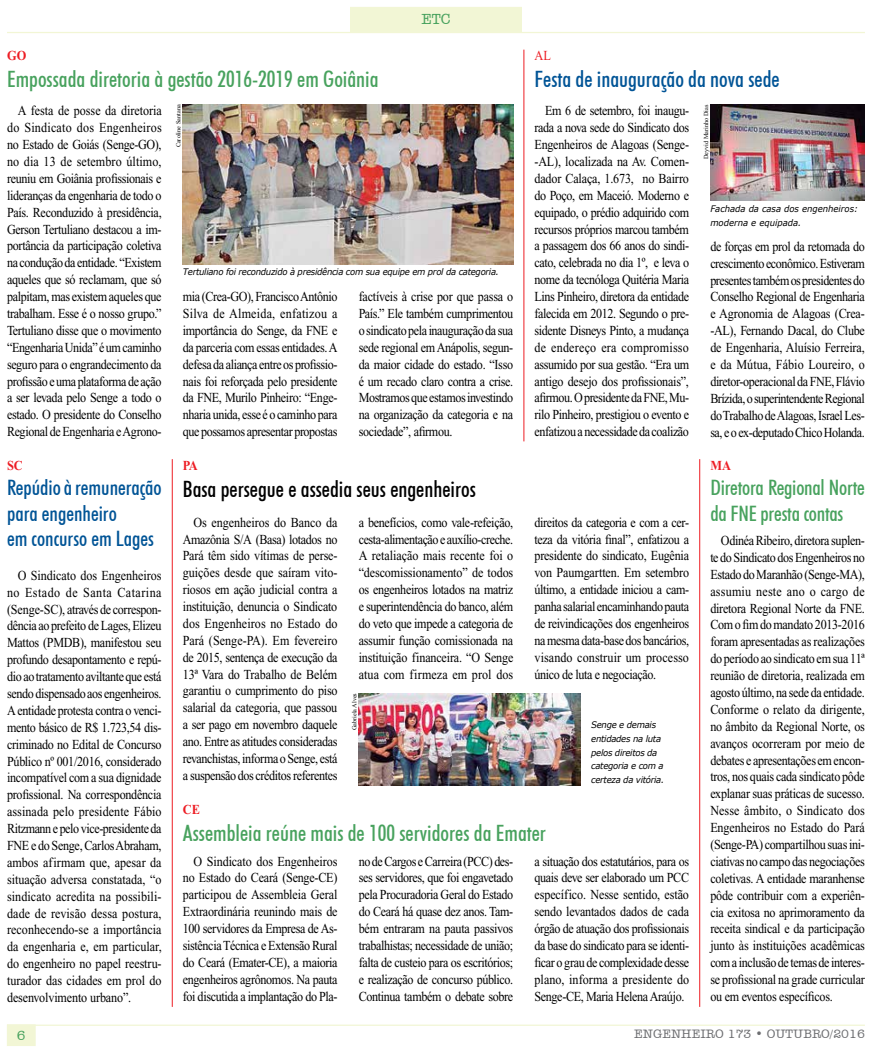
<style>
.page{position:relative;width:872px;height:1053px;background:#fff}
.page>*{position:absolute;margin:0;border:0;box-sizing:border-box;transform-origin:0 0}
.t1{font:500 condensed 22.5px "Futura BT";color:#48a25e}
.t2{font:500 condensed 22.5px "Futura BT";color:#000}
.t3{font:500 condensed 22.5px "Futura BT";color:#005496}
.t4{font:500 condensed 21.25px/25.5px "Futura BT";color:#005496}
.t5{font:500 condensed 21.25px/25.5px "Futura BT";letter-spacing:-.01em;color:#48a25e}
.t6{font:500 15px "Amer Typewriter IT Cby BT";color:#48a25e}
.t7{font:13.75px/16.9px "Times New Roman";letter-spacing:-.03em;color:#000;text-align:justify;scale:.88 1}
.t8{font:700 13.75px "Times New Roman";color:#ed1d24;scale:.9 1}
.t9{font:13.75px "Times New Roman";color:#ed1d24;scale:.9 1}
.t10{font:500 13.75px "Amer Typewriter IT Cby BT";color:#48a25e}
.t11{font:500 12.5px "Amer Typewriter IT Cby BT";color:#6d6e71}
.t12{font:italic 9px/13.8px "Verdana";letter-spacing:-.03em;color:#000;scale:.94 1}
.t13{font:italic 9px/13.8px "Verdana";color:#000;scale:.94 1}
.t14{font:6.25px "Times New Roman";color:#000}
</style>
<div class="page">
<hr style="left:7px;top:32px;width:858px;height:1px;background:#f2f6d5">
<div style="left:350px;top:7px;width:172px;height:25px;background:#f2f6d5"></div>
<hr style="left:7px;top:1024px;width:858px;height:1px;background:#f2f6d5">
<div style="left:7px;top:1024px;width:28px;height:21px;background:#f2f6d5"></div>
<img style="left:359px;top:693px;width:221px;height:92px">
<img style="left:183px;top:105px;width:330px;height:159px">
<hr style="left:172px;top:459px;width:1px;height:547px;background:#ed1d24">
<hr style="left:699px;top:459px;width:1px;height:547px;background:#ed1d24">
<hr style="left:523px;top:50px;width:1px;height:391px;background:#ed1d24">
<img style="left:710px;top:105px;width:155px;height:96px">
<p class="t8" style="left:7px;top:48px;width:23px">GO</p>
<h1 class="t1" style="left:7px;top:66px;width:373px">Empossada diretoria à gestão 2016-2019 em Goiânia</h1>
<p class="t6" style="left:421px;top:10px;width:31px">ETC</p>
<p class="t9" style="left:534px;top:48px;width:20px">AL</p>
<h1 class="t3" style="left:534px;top:66px;width:246px">Festa de inauguração da nova sede</h1>
<p class="t7" style="left:7px;top:102px;width:177px;text-indent:11px">A festa de posse da diretoria do Sindicato dos Engenheiros no Estado de Goiás (Senge-GO), no dia 13 de setembro último, reuniu em Goiânia profissionais e lideranças da engenharia de todo o País. Reconduzido à presidência, Gerson Tertuliano destacou a im&shy;portância da participação coletiva na condução da entidade. “Existem aqueles que só reclamam, que só palpitam, mas existem aqueles que trabalham. Esse é o nosso grupo.” Tertuliano disse que o movimento “Engenharia Unida” é um caminho seguro para o engrandecimento da profissão e uma plataforma de ação a ser levada pelo Senge a todo o estado. O presidente do Conselho Regional de Engenharia e Agrono-</p>
<p class="t8" style="left:7px;top:457px;width:19px">SC</p>
<h2 class="t4" style="left:7px;top:475px;width:156px">Repúdio à remuneração para engenheiro<br>em concurso em Lages</h2>
<p class="t7" style="left:7px;top:566px;width:177px;text-indent:11px">O Sindicato dos Engenheiros no Estado de Santa Catarina (Senge-SC), através de correspon&shy;dência ao prefeito de Lages, Elizeu Mattos (PMDB), manifestou seu profundo desapontamento e repú&shy;dio ao tratamento aviltante que está sendo dispensado aos engenheiros.<br>A entidade protesta contra o venci&shy;mento básico de R$ 1.723,54 dis&shy;criminado no Edital de Concurso Público nº 001/2016, considerado incompatível com a sua dignidade profissional. Na correspondência assinada pelo presidente Fábio Ritzmann e pelo vice-presidente da FNE e do Senge, Carlos Abraham, ambos afirmam que, apesar da situação adversa constatada, “o sindicato acredita na possibili&shy;dade de revisão dessa postura, reconhecendo-se a importância da engenharia e, em particular, do engenheiro no papel reestru&shy;turador das cidades em prol do desenvolvimento urbano”.</p>
<p class="t10" style="left:17px;top:1026px;width:10px">6</p>
<p class="t14" style="left:175px;top:147px;width:44px;rotate:-90deg">Caroline Santana</p>
<p class="t14" style="left:702px;top:159px;width:56px;rotate:-90deg">Deyvid Marinho Dias</p>
<p class="t7" style="left:534px;top:102px;width:177px;text-indent:11px">Em 6 de setembro, foi inaugu&shy;rada a nova sede do Sindicato dos Engenheiros de Alagoas (Senge--AL), localizada na Av. Comen&shy;dador Calaça, 1.673, no Bairro do Poço, em Maceió. Moderno e equipado, o prédio adquirido com recursos próprios marcou também a passagem dos 66 anos do sindi&shy;cato, celebrada no dia 1º, e leva o nome da tecnóloga Quitéria Maria Lins Pinheiro, diretora da entidade falecida em 2012. Segundo o pre&shy;sidente Disneys Pinto, a mudança de endereço era compromisso assumido por sua gestão. “Era um antigo desejo dos profissionais”, afirmou. O presidente daFNE,Mu&shy;rilo Pinheiro, prestigiou o evento e enfatizou a necessidade da coalizão</p>
<p class="t13" style="left:710px;top:202px;width:159px">Fachada da casa dos engenheiros: moderna e equipada.</p>
<p class="t7" style="left:710px;top:238px;width:177px">de forças em prol da retomada do crescimento econômico. Estiveram presentes também os presidentes do Conselho Regional de Engenharia e Agronomia de Alagoas (Crea--AL), Fernando Dacal, do Clube de Engenharia, Aluísio Ferreira, e da Mútua, Fábio Loureiro, o diretor-operacional da FNE, Flávio Brízida, o superintendente Regional do Trabalho de Alagoas, Israel Les&shy;sa, e o ex-deputado Chico Holanda.</p>
<p class="t12" style="left:183px;top:265px;width:338px">Tertuliano foi reconduzido à presidência com sua equipe em prol da categoria.</p>
<p class="t7" style="left:183px;top:288px;width:177px">mia (Crea-GO), Francisco Antônio Silva de Almeida, enfatizou a importância do Senge, da FNE e da parceria com essas entidades. A defesa da aliança entre os profissio&shy;nais foi reforçada pelo presidente da FNE, Murilo Pinheiro: “Enge&shy;nharia unida, esse é o caminho para que possamos apresentar propostas</p>
<p class="t7" style="left:359px;top:288px;width:177px">factíveis à crise por que passa o País.” Ele também cumprimentou o sindicato pela inauguração da sua sede regional em Anápolis, segun&shy;da maior cidade do estado. “Isso é um recado claro contra a crise.<br>Mostramos que estamos investindo na organização da categoria e na sociedade”, afirmou.</p>
<p class="t8" style="left:183px;top:457px;width:18px">PA</p>
<h1 class="t2" style="left:183px;top:475px;width:294px">Basa persegue e assedia seus engenheiros</h1>
<p class="t7" style="left:183px;top:513px;width:177px;text-indent:11px">Os engenheiros do Banco da Amazônia S/A (Basa) lotados no Pará têm sido vítimas de perse&shy;guições desde que saíram vito&shy;riosos em ação judicial contra a instituição, denuncia o Sindicato dos Engenheiros no Estado do Pará (Senge-PA). Em fevereiro de 2015, sentença de execução da 13ª Vara do Trabalho de Belém garantiu o cumprimento do piso salarial da categoria, que passou a ser pago em novembro daquele ano. Entre as atitudes consideradas revanchistas, informa o Senge, está a suspensão dos créditos referentes</p>
<p class="t7" style="left:359px;top:513px;width:177px">a benefícios, como vale-refeição, cesta-alimentação e auxílio-creche.<br>A retaliação mais recente foi o “descomissionamento” de todos os engenheiros lotados na matriz e superintendência do banco, além do veto que impede a categoria de assumir função comissionada na instituição financeira. “O Senge atua com firmeza em prol dos</p>
<p class="t14" style="left:351px;top:730px;width:39px;rotate:-90deg">Gabriela Alves</p>
<p class="t7" style="left:534px;top:513px;width:177px">direitos da categoria e com a cer&shy;teza da vitória final”, enfatizou a presidente do sindicato, Eugênia von Paumgartten. Em setembro último, a entidade iniciou a cam&shy;panha salarial encaminhando pauta de reivindicações dos engenheiros na mesma data-base dos bancários, visando construir um processo único de luta e negociação.</p>
<p class="t12" style="left:591px;top:717px;width:79px">Senge e demais entidades na luta pelos direitos da categoria e com a certeza da vitória.</p>
<p class="t8" style="left:183px;top:801px;width:21px">CE</p>
<h1 class="t1" style="left:183px;top:819px;width:364px">Assembleia reúne mais de 100 servidores da Emater</h1>
<p class="t7" style="left:183px;top:852px;width:177px;text-indent:11px">O Sindicato dos Engenheiros no Estado do Ceará (Senge-CE) participou de Assembleia Geral Extraordinária reunindo mais de 100 servidores da Empresa de As&shy;sistência Técnica e Extensão Rural do Ceará (Emater-CE), a maioria engenheiros agrônomos. Na pauta foi discutida a implantação do Pla-</p>
<p class="t7" style="left:359px;top:852px;width:177px">no de Cargos e Carreira (PCC) des&shy;ses servidores, que foi engavetado pela Procuradoria Geral do Estado do Ceará há quase dez anos. Tam&shy;bém entraram na pauta passivos trabalhistas; necessidade de união; falta de custeio para os escritórios; e realização de concurso público.<br>Continua também o debate sobre</p>
<p class="t7" style="left:534px;top:852px;width:177px">a situação dos estatutários, para os quais deve ser elaborado um PCC específico. Nesse sentido, estão sendo levantados dados de cada órgão de atuação dos profissionais da base do sindicato para se identi&shy;ficar o grau de complexidade desse plano, informa a presidente do Senge-CE, Maria Helena Araújo.</p>
<p class="t8" style="left:710px;top:457px;width:24px">MA</p>
<h2 class="t5" style="left:710px;top:475px;width:156px">Diretora Regional Norte da FNE presta contas</h2>
<p class="t7" style="left:710px;top:532px;width:177px;text-indent:11px">Odinéa Ribeiro, diretora suplen&shy;te do Sindicato dos Engenheiros no Estado do Maranhão (Senge-MA), assumiu neste ano o cargo de diretora Regional Norte da FNE.<br>Com o fim do mandato 2013-2016 foram apresentadas as realizações do período ao sindicato em sua 11ª reunião de diretoria, realizada em agosto último, na sede da entidade.<br>Conforme o relato da dirigente, no âmbito da Regional Norte, os avanços ocorreram por meio de debates e apresentações em encon&shy;tros, nos quais cada sindicato pôde explanar suas práticas de sucesso.<br>Nesse âmbito, o Sindicato dos Engenheiros no Estado do Pará (Senge-PA) compartilhou suas ini&shy;ciativas no campo das negociações coletivas. A entidade maranhense pôde contribuir com a experiên&shy;cia exitosa no aprimoramento da receita sindical e da participação junto às instituições acadêmicas com a inclusão de temas de interes&shy;se profissional na grade curricular ou em eventos específicos.</p>
<p class="t11" style="left:634px;top:1025px;width:232px">ENGENHEIRO 173 • OUTUBRO/2016</p>
</div>
